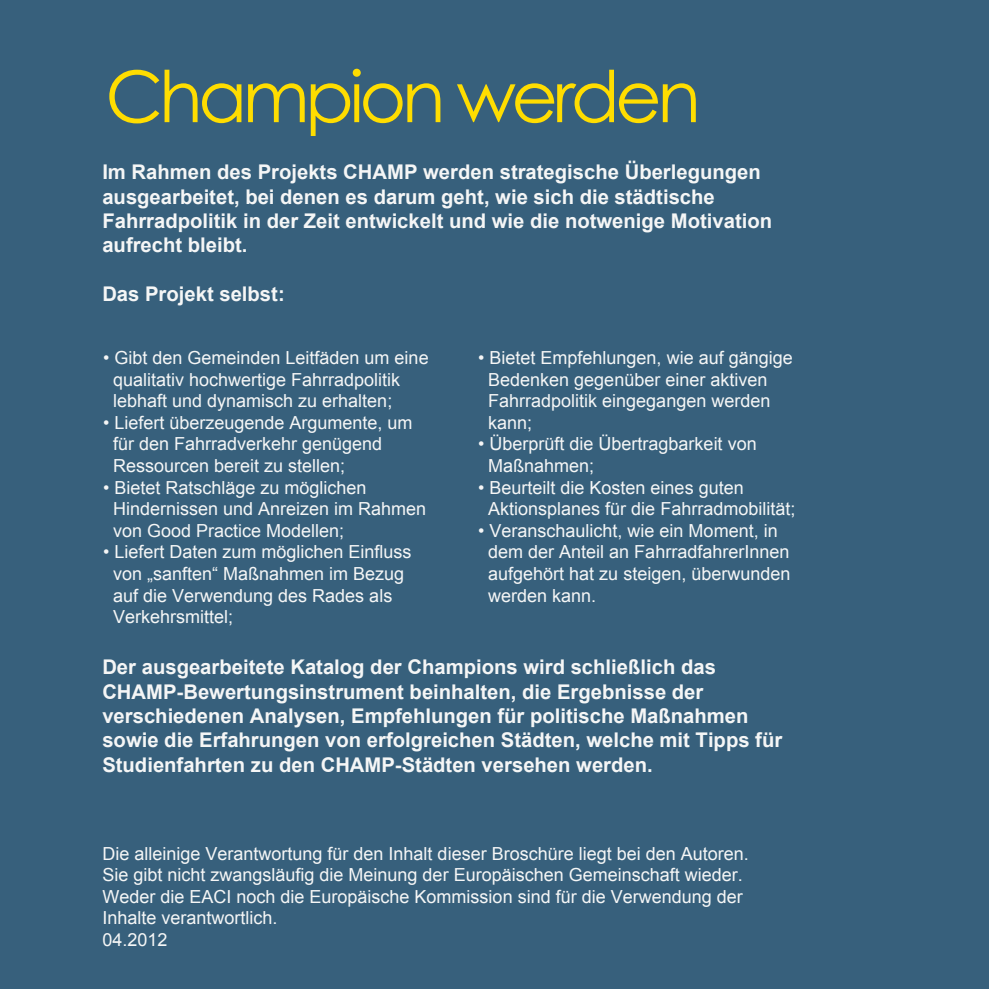
<style>
.page{position:relative;width:989px;height:989px;background:#37607c}
.page>*{position:absolute;margin:0;border:0;box-sizing:border-box;transform-origin:0 0}
.t1{font:71.33px "Century Gothic";letter-spacing:-.06em;color:#fd0}
.t2{font:700 20.25px/24.3px "Arial";color:#f5f6f6}
.t3{font:18px/21.6px "Arial";color:#f5f6f6}
</style>
<div class="page">
<h1 class="t1" style="left:105px;top:53px;width:597px">Champion werden</h1>
<p class="t2" style="left:102px;top:161px;width:671px">Im Rahmen des Projekts CHAMP werden strategische Überlegungen ausgearbeitet, bei denen es darum geht, wie sich die städtische Fahrradpolitik in der Zeit entwickelt und wie die notwenige Motivation aufrecht bleibt.</p>
<p class="t2" style="left:102px;top:282px;width:184px">Das Projekt selbst:</p>
<p class="t3" style="left:113px;top:347px;width:317px;text-indent:-10px">• Gibt den Gemeinden Leitfäden um eine qualitativ hochwertige Fahrradpolitik lebhaft und dynamisch zu erhalten;</p>
<p class="t3" style="left:113px;top:412px;width:301px;text-indent:-10px">• Liefert überzeugende Argumente, um für den Fahrradverkehr genügend<br>Ressourcen bereit zu stellen;</p>
<p class="t3" style="left:113px;top:477px;width:315px;text-indent:-10px">• Bietet Ratschläge zu möglichen<br>Hindernissen und Anreizen im Rahmen von Good Practice Modellen;</p>
<p class="t3" style="left:113px;top:541px;width:300px;text-indent:-10px">• Liefert Daten zum möglichen Einfluss von „sanften“ Maßnahmen im Bezug auf die Verwendung des Rades als<br>Verkehrsmittel;</p>
<p class="t3" style="left:488px;top:347px;width:306px;text-indent:-10px">• Bietet Empfehlungen, wie auf gängige<br>Bedenken gegenüber einer aktiven<br>Fahrradpolitik eingegangen werden kann;</p>
<p class="t3" style="left:488px;top:433px;width:270px;text-indent:-10px">• Überprüft die Übertragbarkeit von<br>Maßnahmen;</p>
<p class="t3" style="left:488px;top:477px;width:309px;text-indent:-10px">• Beurteilt die Kosten eines guten<br>Aktionsplanes für die Fahrradmobilität;</p>
<p class="t3" style="left:488px;top:520px;width:304px;text-indent:-10px">• Veranschaulicht, wie ein Moment, in dem der Anteil an FahrradfahrerInnen aufgehört hat zu steigen, überwunden werden kann.</p>
<p class="t2" style="left:102px;top:655px;width:681px">Der ausgearbeitete Katalog der Champions wird schließlich das CHAMP-Bewertungsinstrument beinhalten, die Ergebnisse der verschiedenen Analysen, Empfehlungen für politische Maßnahmen sowie die Erfahrungen von erfolgreichen Städten, welche mit Tipps für Studienfahrten zu den CHAMP-Städten versehen werden.</p>
<p class="t3" style="left:102px;top:842px;width:648px">Die alleinige Verantwortung für den Inhalt dieser Broschüre liegt bei den Autoren.<br>Sie gibt nicht zwangsläufig die Meinung der Europäischen Gemeinschaft wieder.<br>Weder die EACI noch die Europäische Kommission sind für die Verwendung der Inhalte verantwortlich.<br>04.2012</p>
</div>
